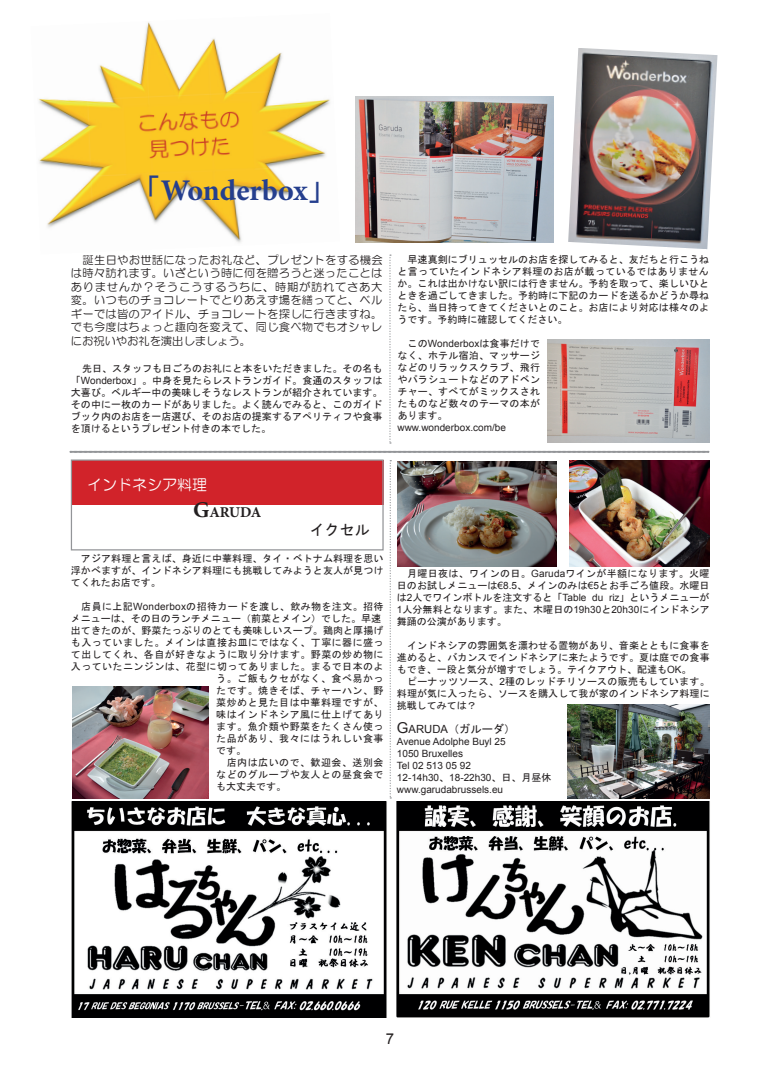
<style>
.page{position:relative;width:780px;height:1088px;background:#fff}
.page>*{position:absolute;margin:0;border:0;box-sizing:border-box;transform-origin:0 0}
.t1{font:700 30px "Minion Pro";letter-spacing:-.005em;color:#253f8e}
.t2{font:15px "HG Maru Gothic MPRO";color:#fff}
.t3{font:700 15px "Minion Pro";letter-spacing:-.02em;color:#231f20}
.t4{font:15px "MS Gothic";color:#231f20}
.t5{font:15px "Arial";color:#231f20}
.t6{font:11.25px/13.5px "HG Maru Gothic MPRO";letter-spacing:.025em;color:#231f20;text-align:justify}
.t7{font:11.25px "MS Gothic";color:#231f20}
.t8{font:10px/12px "MS Gothic";letter-spacing:.01em;color:#231f20;text-align:justify}
.t9{font:10px "Arial";color:#231f20}
.t10{font:10px "MS Gothic";letter-spacing:.05em;color:#231f20}
.t11{font:10px "MS Gothic";letter-spacing:.045em;color:#231f20}
.s1{font-family:"MS Gothic";font-weight:400}
.s2{font-family:"Arial"}
.s3{font-size:22.5px}
.s4{font-family:"Arial";font-size:15px}
.s5{font-family:"MS Gothic"}
</style>
<div class="page">
<img style="left:38px;top:22px;width:292px;height:221px">
<img style="left:568px;top:48px;width:149px;height:201px">
<img style="left:355px;top:97px;width:198px;height:145px">
<img style="left:547px;top:340px;width:162px;height:103px">
<svg style="left:389px;top:254px;width:2px;height:190px"></svg>
<svg style="left:70px;top:451px;width:639px;height:1px"></svg>
<div style="left:71px;top:460px;width:312px;height:45px;background:#d1232a"></div>
<div style="left:71px;top:459px;width:312px;height:91px;border:1px solid #939598"></div>
<svg style="left:389px;top:460px;width:2px;height:338px"></svg>
<img style="left:72px;top:687px;width:136px;height:111px">
<img style="left:569px;top:461px;width:140px;height:105px">
<img style="left:398px;top:461px;width:158px;height:105px">
<img style="left:567px;top:704px;width:142px;height:94px">
<img style="left:71px;top:802px;width:316px;height:215px">
<img style="left:396px;top:802px;width:314px;height:215px">
<p class="t1" style="left:131px;top:170px;width:208px"><span class="s1">「</span>Wonderbox<span class="s1">」</span></p>
<p class="t6" style="left:71px;top:253px;width:313px;text-indent:12px">誕生日やお世話になったお礼など、プレゼントをする機会は時々訪れます。いざという時に何を贈ろうと迷ったことはありませんか？そうこうするうちに、時期が訪れてさあ大変。いつものチョコレートでとりあえず場を繕ってと、ベルギーでは皆のアイドル、チョコレートを探しに行きますね。でも今度はちょっと趣向を変えて、同じ食べ物でもオシャレにお祝いやお礼を演出しましょう。</p>
<p class="t8" style="left:71px;top:362px;width:313px;text-indent:11px">先日、スタッフも日ごろのお礼にと本をいただきました。その名も「<span class="s2">Wonderbox</span>」。中身を見たらレストランガイド。食通のスタッフは大喜び。ベルギー中の美味しそうなレストランが紹介されています。その中に一枚のカードがありました。よく読んでみると、このガイドブック内のお店を一店選び、そのお店の提案するアペリティフや食事を頂けるというプレゼント付きの本でした。</p>
<p class="t8" style="left:397px;top:253px;width:313px">　早速真剣にブリュッセルのお店を探してみると、友だちと行こうねと言っていたインドネシア料理のお店が載っているではありませんか。これは出かけない訳には行きません。予約を取って、楽しいひとときを過ごしてきました。予約時に下記のカードを送るかどうか尋ねたら、当日持ってきてくださいとのこと。お店により対応は様々のようです。予約時に確認してください。</p>
<p class="t8" style="left:397px;top:337px;width:144px">　この<span class="s2">Wonderbox</span>は食事だけでなく、ホテル宿泊、マッサージなどのリラックスクラブ、飛行やパラシュートなどのアドベンチャー、すべてがミックスされたものなど数々のテーマの本があります。</p>
<p class="t9" style="left:397px;top:421px;width:110px">www.wonderbox.com/be</p>
<p class="t2" style="left:72px;top:477px;width:136px">　インドネシア料理</p>
<p class="t3" style="left:193px;top:501px;width:70px"><span class="s3">G</span>ARUDA</p>
<p class="t4" style="left:310px;top:522px;width:61px">イクセル</p>
<p class="t8" style="left:71px;top:553px;width:314px">　アジア料理と言えば、身近に中華料理、タイ・ベトナム料理を思い浮かべますが、インドネシア料理にも挑戦してみようと友人が見つけてくれたお店です。</p>
<p class="t8" style="left:71px;top:601px;width:314px">　店員に上記<span class="s2">Wonderbox</span>の招待カードを渡し、飲み物を注文。招待メニューは、その日のランチメニュー（前菜とメイン）でした。早速</p>
<p class="t8" style="left:71px;top:625px;width:314px">出てきたのが、野菜たっぷりのとても美味しいスープ。鶏肉と厚揚げ</p>
<p class="t11" style="left:71px;top:638px;width:314px">も入っていました。メインは直接お皿にではなく、丁寧に器に盛っ</p>
<p class="t11" style="left:71px;top:650px;width:314px">て出してくれ、各自が好きなように取り分けます。野菜の炒め物に</p>
<p class="t11" style="left:71px;top:662px;width:314px">入っていたニンジンは、花型に切ってありました。まるで日本のよ</p>
<p class="t10" style="left:216px;top:674px;width:169px">う。ご飯もクセがなく、食べ易かっ</p>
<p class="t10" style="left:216px;top:686px;width:169px">たです。焼きそば、チャーハン、野</p>
<p class="t10" style="left:216px;top:698px;width:169px">菜炒めと見た目は中華料理ですが、</p>
<p class="t10" style="left:216px;top:710px;width:169px">味はインドネシア風に仕上げてあり</p>
<p class="t10" style="left:216px;top:722px;width:169px">ます。魚介類や野菜をたくさん使っ</p>
<p class="t10" style="left:216px;top:734px;width:169px">た品があり、我々にはうれしい食事</p>
<p class="t8" style="left:216px;top:745px;width:31px">です。</p>
<p class="t8" style="left:216px;top:757px;width:169px">　店内は広いので、歓迎会、送別会などのグループや友人との昼食会でも大丈夫です。</p>
<p class="t8" style="left:397px;top:567px;width:314px">　月曜日夜は、ワインの日。<span class="s2">Garuda</span>ワインが半額になります。火曜日のお試しメニューは<span class="s2">€8.5</span>、メインのみは<span class="s2">€5</span>とお手ごろ値段。水曜日は<span class="s2">2</span>人でワインボトルを注文すると「<span class="s2">Table du riz</span>」というメニューが<span class="s2">1</span>人分無料となります。また、木曜日の<span class="s2">19h30</span>と<span class="s2">20h30</span>にインドネシア舞踊の公演があります。</p>
<p class="t8" style="left:397px;top:639px;width:314px">　インドネシアの雰囲気を漂わせる置物があり、音楽とともに食事を進めると、バカンスでインドネシアに来たようです。夏は庭での食事もでき、一段と気分が増すでしょう。テイクアウト、配達も<span class="s2">OK</span>。</p>
<p class="t8" style="left:397px;top:675px;width:314px">　ピーナッツソース、<span class="s2">2</span>種のレッドチリソースの販売もしています。料理が気に入ったら、ソースを購入して我が家のインドネシア料理に挑戦してみては？</p>
<p class="t7" style="left:397px;top:723px;width:120px"><span class="s4">G</span><span class="s2">ARUDA</span>（ガルーダ）</p>
<p class="t9" style="left:397px;top:735px;width:110px">Avenue Adolphe Buyl 25</p>
<p class="t9" style="left:397px;top:747px;width:68px">1050 Bruxelles</p>
<p class="t9" style="left:397px;top:759px;width:75px">Tel 02 513 05 92</p>
<p class="t9" style="left:397px;top:771px;width:156px">12-14h30<span class="s5">、</span>18-22h30<span class="s5">、日、月昼休</span></p>
<p class="t9" style="left:397px;top:783px;width:108px">www.garudabrussels.eu</p>
<p class="t5" style="left:386px;top:1029px;width:10px">7</p>
</div>
